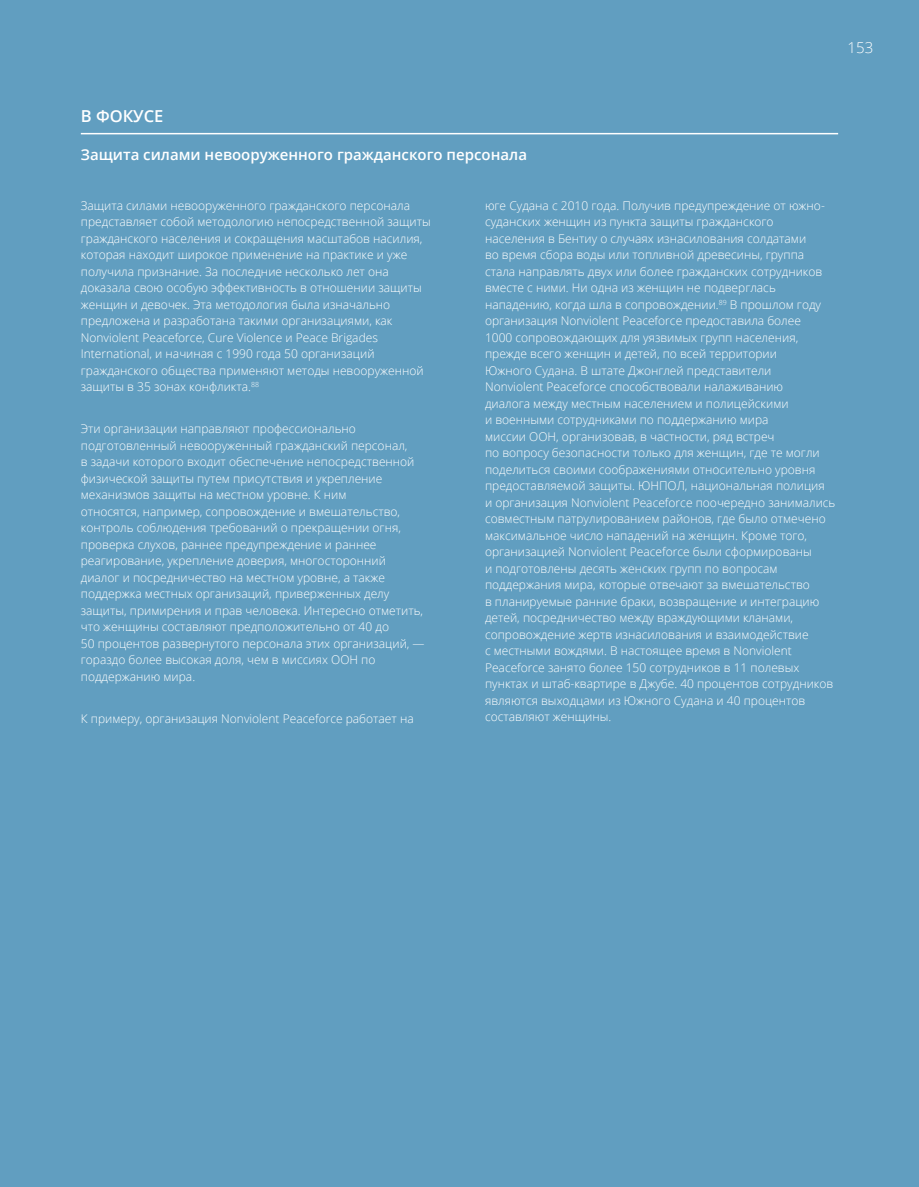
<style>
.page{position:relative;width:919px;height:1187px;background:#fff}
.page>*{position:absolute;margin:0;border:0;box-sizing:border-box;transform-origin:0 0}
.t1{font:600 16.5px "Open Sans";color:#fff}
.t2{font:600 15px "Open Sans";color:#fff}
.t3{font:300 15px "Open Sans";color:#fff}
.t4{font:300 12px/16.5px "Open Sans";color:#fff}
</style>
<div class="page">
<div style="left:0;top:0;width:918px;height:1186px;background:#619ec0"></div>
<hr style="left:81px;top:133px;width:757px;height:1px;background:#fff">
<p class="t3" style="left:847px;top:38px;width:27px">153</p>
<h1 class="t1" style="left:81px;top:104px;width:84px">В ФОКУСЕ</h1>
<p class="t2" style="left:81px;top:144px;width:447px">Защита силами невооруженного гражданского персонала</p>
<p class="t4" style="left:81px;top:196px;width:351px">Защита силами невооруженного гражданского персонала представляет собой методологию непосредственной защиты гражданского населения и сокращения масштабов насилия, которая находит широкое применение на практике и уже получила признание. За последние несколько лет она доказала свою особую эффективность в отношении защиты женщин и девочек. Эта методология была изначально предложена и разработана такими организациями, как Nonviolent Peaceforce, Cure Violence и Peace Brigades International, и начиная с 1990 года 50 организаций гражданского общества применяют методы невооруженной защиты в 35 зонах конфликта.<sup>88</sup></p>
<p class="t4" style="left:81px;top:420px;width:345px">Эти организации направляют профессионально подготовленный невооруженный гражданский персонал,<br>в задачи которого входит обеспечение непосредственной физической защиты путем присутствия и укрепление механизмов защиты на местном уровне. К ним<br>относятся, например, сопровождение и вмешательство, контроль соблюдения требований о прекращении огня, проверка слухов, раннее предупреждение и раннее реагирование, укрепление доверия, многосторонний диалог и посредничество на местном уровне, а также поддержка местных организаций, приверженных делу защиты, примирения и прав человека. Интересно отметить, что женщины составляют предположительно от 40 до<br>50 процентов развернутого персонала этих организаций, — гораздо более высокая доля, чем в миссиях ООН по поддержанию мира.</p>
<p class="t4" style="left:81px;top:710px;width:334px">К примеру, организация Nonviolent Peaceforce работает на</p>
<p class="t4" style="left:485px;top:196px;width:352px">юге Судана с 2010 года. Получив предупреждение от южно&shy;суданских женщин из пункта защиты гражданского населения в Бентиу о случаях изнасилования солдатами<br>во время сбора воды или топливной древесины, группа стала направлять двух или более гражданских сотрудников вместе с ними. Ни одна из женщин не подверглась нападению, когда шла в сопровождении.<sup>89</sup> В прошлом году организация Nonviolent Peaceforce предоставила более<br>1000 сопровождающих для уязвимых групп населения, прежде всего женщин и детей, по всей территории<br>Южного Судана. В штате Джонглей представители<br>Nonviolent Peaceforce способствовали налаживанию<br>диалога между местным населением и полицейскими<br>и военными сотрудниками по поддержанию мира<br>миссии ООН, организовав, в частности, ряд встреч<br>по вопросу безопасности только для женщин, где те могли поделиться своими соображениями относительно уровня предоставляемой защиты. ЮНПОЛ, национальная полиция<br>и организация Nonviolent Peaceforce поочередно занимались совместным патрулированием районов, где было отмечено максимальное число нападений на женщин. Кроме того, организацией Nonviolent Peaceforce были сформированы<br>и подготовлены десять женских групп по вопросам поддержания мира, которые отвечают за вмешательство<br>в планируемые ранние браки, возвращение и интеграцию детей, посредничество между враждующими кланами, сопровождение жертв изнасилования и взаимодействие<br>с местными вождями. В настоящее время в Nonviolent Peaceforce занято более 150 сотрудников в 11 полевых пунктах и штаб-квартире в Джубе. 40 процентов сотрудников являются выходцами из Южного Судана и 40 процентов составляют женщины.</p>
</div>
